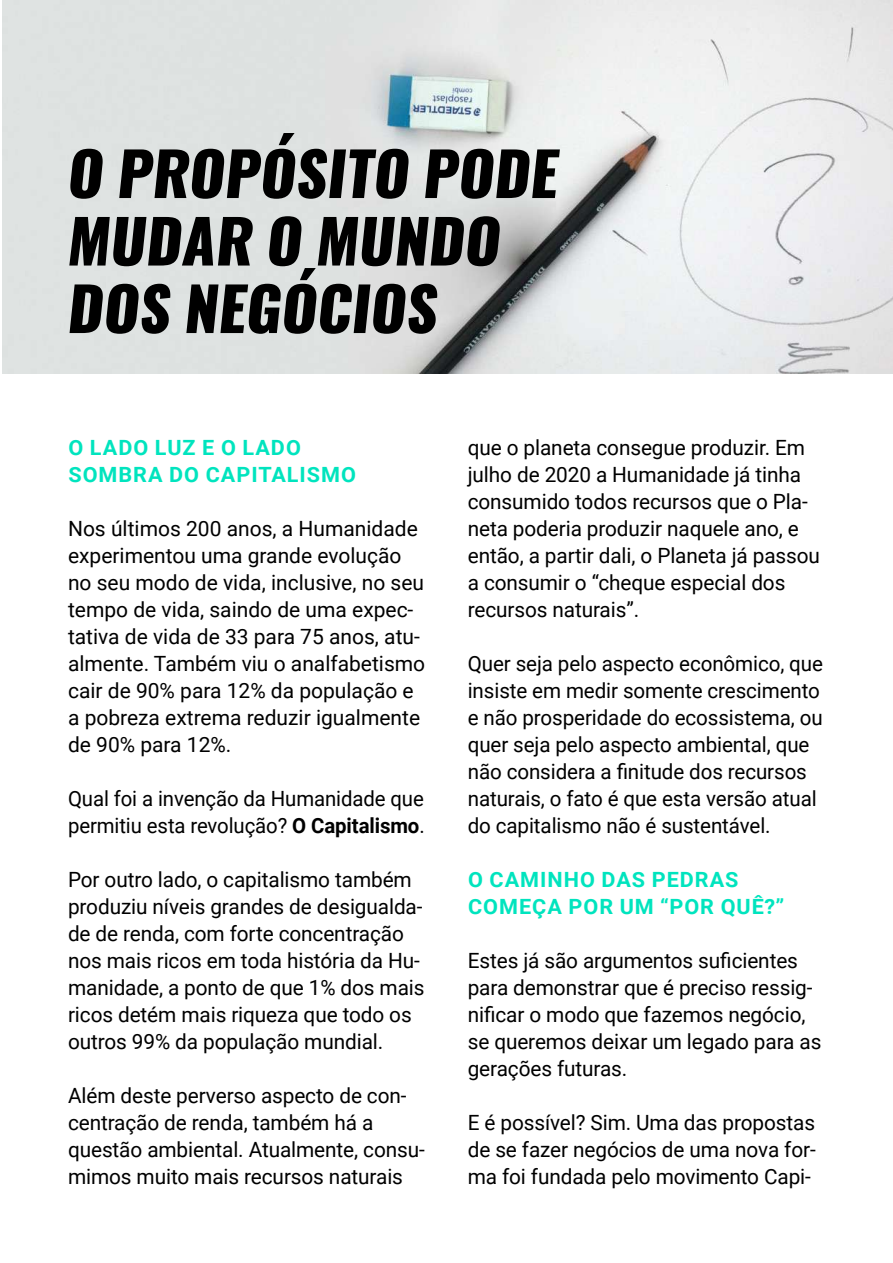
<style>
.page{position:relative;width:893px;height:1263px;background:#fff}
.page>*{position:absolute;margin:0;border:0;box-sizing:border-box;transform-origin:0 0}
.t1{font:italic 800 60px/67.5px "Oswald";color:#000}
.t2{font:21px/27px "Roboto";letter-spacing:-.005em;color:#000}
.t3{font:700 21px/27px "Roboto";letter-spacing:.045em;color:#00e4be}
.s1{font-weight:700}
</style>
<div class="page">
<img style="left:2px;top:0;width:891px;height:374px">
<h1 class="t1" style="left:68px;top:142px;width:492px">O PROPÓSITO PODE<br>MUDAR O MUNDO<br>DOS NEGÓCIOS</h1>
<p class="t3" style="left:68px;top:433px;width:289px">O LADO LUZ E O LADO<br>SOMBRA DO CAPITALISMO</p>
<p class="t2" style="left:68px;top:514px;width:359px">Nos últimos 200 anos, a Humanidade experimentou uma grande evolução no seu modo de vida, inclusive, no seu tempo de vida, saindo de uma expec&shy;tativa de vida de 33 para 75 anos, atu&shy;almente. Também viu o analfabetismo cair de 90% para 12% da população e a pobreza extrema reduzir igualmente de 90% para 12%.</p>
<p class="t2" style="left:68px;top:784px;width:358px">Qual foi a invenção da Humanidade que permitiu esta revolução? <span class="s1">O Capitalismo</span>.</p>
<p class="t2" style="left:68px;top:865px;width:358px">Por outro lado, o capitalismo também produziu níveis grandes de desigualda&shy;de de renda, com forte concentração nos mais ricos em toda história da Hu&shy;manidade, a ponto de que 1% dos mais ricos detém mais riqueza que todo os outros 99% da população mundial.</p>
<p class="t2" style="left:68px;top:1081px;width:358px">Além deste perverso aspecto de con&shy;centração de renda, também há a questão ambiental. Atualmente, consu&shy;mimos muito mais recursos naturais</p>
<p class="t2" style="left:468px;top:433px;width:354px">que o planeta consegue produzir. Em julho de 2020 a Humanidade já tinha consumido todos recursos que o Pla&shy;neta poderia produzir naquele ano, e então, a partir dali, o Planeta já passou a consumir o “cheque especial dos recursos naturais”.</p>
<p class="t2" style="left:468px;top:649px;width:357px">Quer seja pelo aspecto econômico, que insiste em medir somente crescimento e não prosperidade do ecossistema, ou quer seja pelo aspecto ambiental, que não considera a finitude dos recursos naturais, o fato é que esta versão atual do capitalismo não é sustentável.</p>
<p class="t3" style="left:468px;top:865px;width:318px">O CAMINHO DAS PEDRAS<br>COMEÇA POR UM “POR QUÊ?”</p>
<p class="t2" style="left:468px;top:946px;width:355px">Estes já são argumentos suficientes para demonstrar que é preciso ressig&shy;nificar o modo que fazemos negócio, se queremos deixar um legado para as gerações futuras.</p>
<p class="t2" style="left:468px;top:1108px;width:349px;text-align:justify">E é possível? Sim. Uma das propostas de se fazer negócios de uma nova for&shy;ma foi fundada pelo movimento Capi-</p>
</div>
